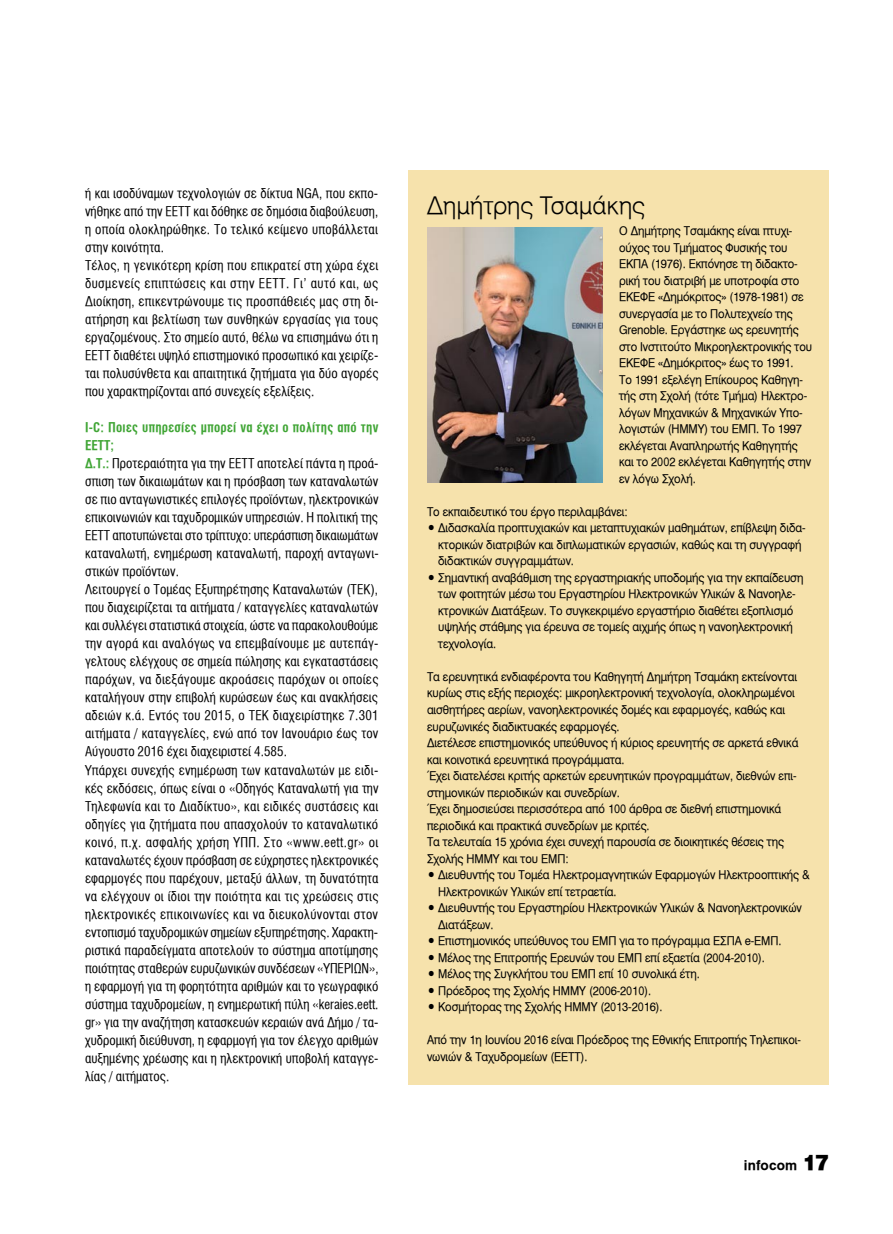
<style>
.page{position:relative;width:893px;height:1234px;background:#fff}
.page>*{position:absolute;margin:0;border:0;box-sizing:border-box;transform-origin:0 0}
.t1{font:300 24px "UB Helvetica";color:#000}
.t2{font:13.5px/18px "UB Helvetica Cond";letter-spacing:.005em;color:#000}
.t3{font:13.5px/18px "UB Helvetica Cond Bold";letter-spacing:.02em;color:#40a535}
.t4{font:13.5px "UB Helvetica Bold";letter-spacing:.01em;color:#000}
.t5{font:12px/16.5px "UB Helvetica";letter-spacing:-.01em;color:#000;scale:.92 1}
.s1{font-family:"UB Helvetica Cond Bold";color:#40a535}
.s2{font-family:"UB Helvetica";font-weight:900;font-size:21px}
</style>
<div class="page">
<div style="left:408px;top:170px;width:420px;height:914px;background:#f6e2ac"></div>
<img style="left:428px;top:227px;width:174px;height:255px">
<p class="t2" style="left:85px;top:184px;width:295px">ή και ισοδύναμων τεχνολογιών σε δίκτυα NGA, που εκπο&shy;νήθηκε από την ΕΕΤΤ και δόθηκε σε δημόσια διαβούλευση, η οποία ολοκληρώθηκε. Το τελικό κείμενο υποβάλλεται στην κοινότητα.<br>Τέλος, η γενικότερη κρίση που επικρατεί στη χώρα έχει δυσμενείς επιπτώσεις και στην ΕΕΤΤ. Γι’ αυτό και, ως Διοίκηση, επικεντρώνουμε τις προσπάθειές μας στη δι&shy;ατήρηση και βελτίωση των συνθηκών εργασίας για τους εργαζομένους. Στο σημείο αυτό, θέλω να επισημάνω ότι η ΕΕΤΤ διαθέτει υψηλό επιστημονικό προσωπικό και χειρίζε&shy;ται πολυσύνθετα και απαιτητικά ζητήματα για δύο αγορές που χαρακτηρίζονται από συνεχείς εξελίξεις.</p>
<p class="t3" style="left:85px;top:418px;width:295px">I-C: Ποιες υπηρεσίες μπορεί να έχει ο πολίτης από την<br>ΕΕΤΤ;</p>
<p class="t2" style="left:85px;top:454px;width:295px"><span class="s1">Δ.Τ.:</span> Προτεραιότητα για την ΕΕΤΤ αποτελεί πάντα η προά&shy;σπιση των δικαιωμάτων και η πρόσβαση των καταναλωτών σε πιο ανταγωνιστικές επιλογές προϊόντων, ηλεκτρονικών επικοινωνιών και ταχυδρομικών υπηρεσιών. Η πολιτική της ΕΕΤΤ αποτυπώνεται στο τρίπτυχο: υπεράσπιση δικαιωμάτων καταναλωτή, ενημέρωση καταναλωτή, παροχή ανταγωνι&shy;στικών προϊόντων.<br>Λειτουργεί ο Τομέας Εξυπηρέτησης Καταναλωτών (ΤΕΚ), που διαχειρίζεται τα αιτήματα / καταγγελίες καταναλωτών και συλλέγει στατιστικά στοιχεία, ώστε να παρακολουθούμε την αγορά και αναλόγως να επεμβαίνουμε με αυτεπάγ&shy;γελτους ελέγχους σε σημεία πώλησης και εγκαταστάσεις παρόχων, να διεξάγουμε ακροάσεις παρόχων οι οποίες καταλήγουν στην επιβολή κυρώσεων έως και ανακλήσεις αδειών κ.ά. Εντός του 2015, ο ΤΕΚ διαχειρίστηκε 7.301 αιτήματα / καταγγελίες, ενώ από τον Ιανουάριο έως τον Αύγουστο 2016 έχει διαχειριστεί 4.585.<br>Υπάρχει συνεχής ενημέρωση των καταναλωτών με ειδι&shy;κές εκδόσεις, όπως είναι ο «Οδηγός Καταναλωτή για την Τηλεφωνία και το Διαδίκτυο», και ειδικές συστάσεις και οδηγίες για ζητήματα που απασχολούν το καταναλωτικό κοινό, π.χ. ασφαλής χρήση ΥΠΠ. Στο «www.eett.gr» οι καταναλωτές έχουν πρόσβαση σε εύχρηστες ηλεκτρονικές εφαρμογές που παρέχουν, μεταξύ άλλων, τη δυνατότητα να ελέγχουν οι ίδιοι την ποιότητα και τις χρεώσεις στις ηλεκτρονικές επικοινωνίες και να διευκολύνονται στον εντοπισμό ταχυδρομικών σημείων εξυπηρέτησης. Χαρακτη&shy;ριστικά παραδείγματα αποτελούν το σύστημα αποτίμησης ποιότητας σταθερών ευρυζωνικών συνδέσεων «ΥΠΕΡΙΩΝ», η εφαρμογή για τη φορητότητα αριθμών και το γεωγραφικό σύστημα ταχυδρομείων, η ενημερωτική πύλη «keraies.eett. gr» για την αναζήτηση κατασκευών κεραιών ανά Δήμο / τα&shy;χυδρομική διεύθυνση, η εφαρμογή για τον έλεγχο αριθμών αυξημένης χρέωσης και η ηλεκτρονική υποβολή καταγγε&shy;λίας / αιτήματος.</p>
<h1 class="t1" style="left:427px;top:192px;width:220px">Δημήτρης Τσαμάκης</h1>
<p class="t5" style="left:619px;top:223px;width:211px">Ο Δημήτρης Τσαμάκης είναι πτυχι&shy;ούχος του Τμήματος Φυσικής του<br>ΕΚΠΑ (1976). Εκπόνησε τη διδακτο&shy;ρική του διατριβή με υποτροφία στο<br>ΕΚΕΦΕ «Δημόκριτος» (1978-1981) σε συνεργασία με το Πολυτεχνείο της<br>Grenoble. Εργάστηκε ως ερευνητής στο Ινστιτούτο Μικροηλεκτρονικής του<br>ΕΚΕΦΕ «Δημόκριτος» έως το 1991.<br>Το 1991 εξελέγη Επίκουρος Καθηγη&shy;τής στη Σχολή (τότε Τμήμα) Ηλεκτρο&shy;λόγων Μηχανικών &amp; Μηχανικών Υπο&shy;λογιστών (ΗΜΜΥ) του ΕΜΠ. Το 1997 εκλέγεται Αναπληρωτής Καθηγητής και το 2002 εκλέγεται Καθηγητής στην εν λόγω Σχολή.</p>
<p class="t5" style="left:427px;top:503px;width:220px">Το εκπαιδευτικό του έργο περιλαμβάνει:</p>
<p class="t5" style="left:438px;top:520px;width:401px;text-indent:-11px">• Διδασκαλία προπτυχιακών και μεταπτυχιακών μαθημάτων, επίβλεψη διδα&shy;κτορικών διατριβών και διπλωματικών εργασιών, καθώς και τη συγγραφή διδακτικών συγγραμμάτων.</p>
<p class="t5" style="left:438px;top:569px;width:398px;text-indent:-11px">• Σημαντική αναβάθμιση της εργαστηριακής υποδομής για την εκπαίδευση των φοιτητών μέσω του Εργαστηρίου Ηλεκτρονικών Υλικών &amp; Νανοηλε&shy;κτρονικών Διατάξεων. Το συγκεκριμένο εργαστήριο διαθέτει εξοπλισμό υψηλής στάθμης για έρευνα σε τομείς αιχμής όπως η νανοηλεκτρονική τεχνολογία.</p>
<p class="t5" style="left:427px;top:668px;width:405px">Τα ερευνητικά ενδιαφέροντα του Καθηγητή Δημήτρη Τσαμάκη εκτείνονται κυρίως στις εξής περιοχές: μικροηλεκτρονική τεχνολογία, ολοκληρωμένοι αισθητήρες αερίων, νανοηλεκτρονικές δομές και εφαρμογές, καθώς και ευρυζωνικές διαδικτυακές εφαρμογές.<br>Διετέλεσε επιστημονικός υπεύθυνος ή κύριος ερευνητής σε αρκετά εθνικά και κοινοτικά ερευνητικά προγράμματα.<br>Έχει διατελέσει κριτής αρκετών ερευνητικών προγραμμάτων, διεθνών επι&shy;στημονικών περιοδικών και συνεδρίων.<br>Έχει δημοσιεύσει περισσότερα από 100 άρθρα σε διεθνή επιστημονικά περιοδικά και πρακτικά συνεδρίων με κριτές.<br>Τα τελευταία 15 χρόνια έχει συνεχή παρουσία σε διοικητικές θέσεις της Σχολής ΗΜΜΥ και του ΕΜΠ:</p>
<p class="t5" style="left:438px;top:866px;width:405px;text-indent:-11px">• Διευθυντής του Τομέα Ηλεκτρομαγνητικών Εφαρμογών Ηλεκτροοπτικής &amp;<br>Ηλεκτρονικών Υλικών επί τετραετία.</p>
<p class="t5" style="left:438px;top:899px;width:397px;text-indent:-11px">• Διευθυντής του Εργαστηρίου Ηλεκτρονικών Υλικών &amp; Νανοηλεκτρονικών<br>Διατάξεων.</p>
<p class="t5" style="left:427px;top:932px;width:387px">• Επιστημονικός υπεύθυνος του ΕΜΠ για το πρόγραμμα ΕΣΠΑ e-ΕΜΠ.</p>
<p class="t5" style="left:427px;top:949px;width:369px">• Μέλος της Επιτροπής Ερευνών του ΕΜΠ επί εξαετία (2004-2010).</p>
<p class="t5" style="left:427px;top:965px;width:298px">• Μέλος της Συγκλήτου του ΕΜΠ επί 10 συνολικά έτη.</p>
<p class="t5" style="left:427px;top:982px;width:245px">• Πρόεδρος της Σχολής ΗΜΜΥ (2006-2010).</p>
<p class="t5" style="left:427px;top:998px;width:258px">• Κοσμήτορας της Σχολής ΗΜΜΥ (2013-2016).</p>
<p class="t5" style="left:427px;top:1031px;width:408px">Από την 1η Ιουνίου 2016 είναι Πρόεδρος της Εθνικής Επιτροπής Τηλεπικοι&shy;νωνιών &amp; Ταχυδρομείων (ΕΕΤΤ).</p>
<p class="t4" style="left:744px;top:1157px;width:87px">infocom <span class="s2">17</span></p>
</div>
